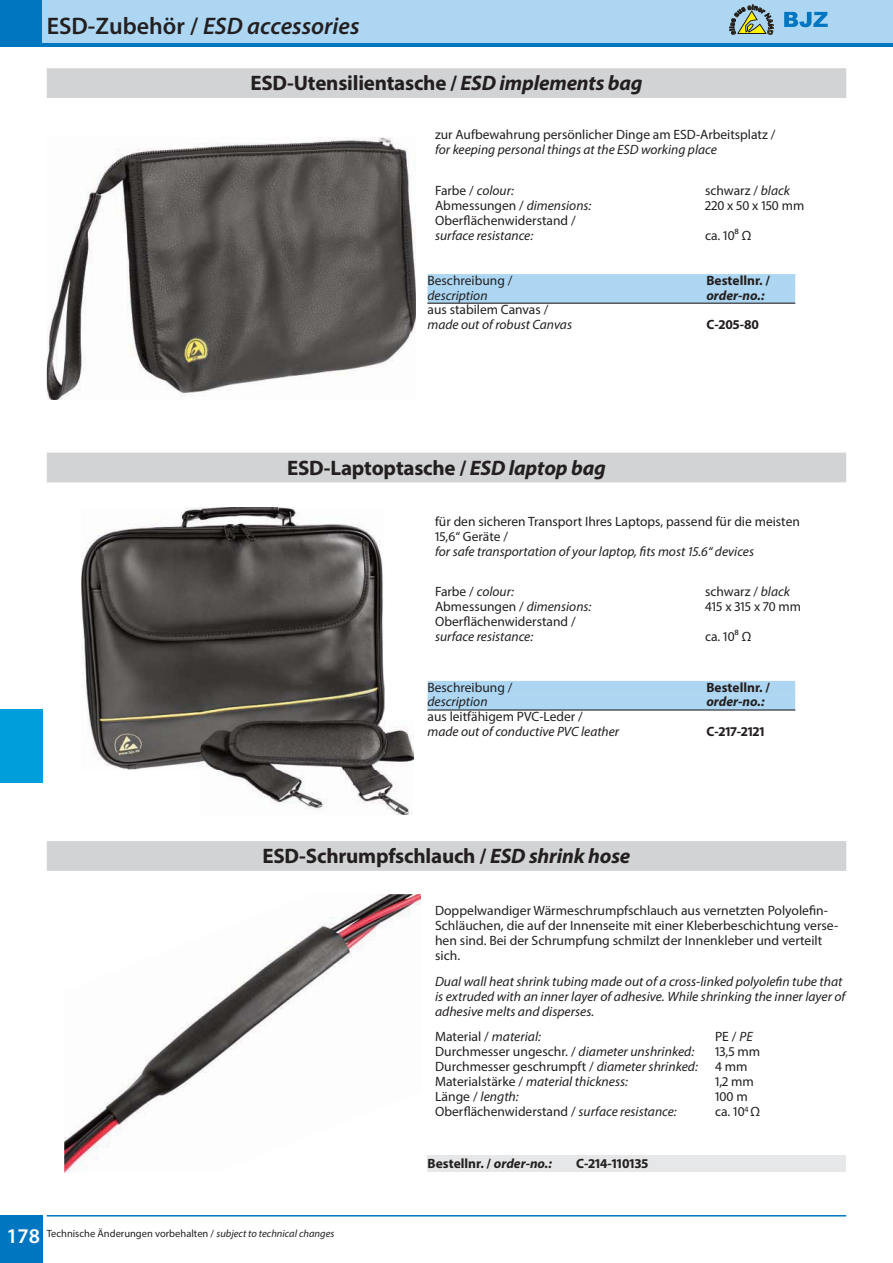
<style>
.page{position:relative;width:893px;height:1263px;background:#fff}
.page>*{position:absolute;margin:0;border:0;box-sizing:border-box;transform-origin:0 0}
.t1{font:italic 600 24px "Myriad Pro";color:#231f20}
.t2{font:700 21px "Myriad Pro";letter-spacing:-.01em;color:#231f20}
.t3{font:13.5px/15px "Myriad Pro";color:#231f20}
.t4{font:italic 13.5px/15px "Myriad Pro";color:#231f20}
.t5{font:700 13.5px "Myriad Pro";color:#231f20}
.t6{font:italic 700 13.5px "Myriad Pro";color:#231f20}
.t7{font:10.5px "Myriad Pro";color:#231f20}
.s1{font-style:normal}
.s2{font-style:italic}
.s3{font-weight:600;font-size:21px;color:#fff}
</style>
<div class="page">
<img style="left:64px;top:894px;width:357px;height:279px">
<img style="left:47px;top:137px;width:369px;height:263px">
<img style="left:81px;top:507px;width:303px;height:262px">
<img style="left:201px;top:721px;width:212px;height:93px">
<div style="left:0;top:0;width:892px;height:47px;background:#0076c0"></div>
<div style="left:42px;top:0;width:850px;height:43px;background:#acd6f2"></div>
<svg style="left:784px;top:12px;width:43px;height:15px"></svg>
<svg style="left:729px;top:5px;width:44px;height:29px"></svg>
<hr style="left:47px;top:1215px;width:799px;height:2px;background:#0076c0">
<div style="left:0;top:1215px;width:43px;height:48px;background:#0076c0"></div>
<div style="left:0;top:709px;width:43px;height:74px;background:#009edb"></div>
<div style="left:47px;top:841px;width:799px;height:30px;background:#d1d3d4"></div>
<div style="left:427px;top:1156px;width:419px;height:16px;background:#e6e7e8"></div>
<div style="left:47px;top:453px;width:799px;height:29px;background:#d1d3d4"></div>
<div style="left:47px;top:68px;width:799px;height:30px;background:#d1d3d4"></div>
<div style="left:427px;top:681px;width:368px;height:15px;background:#acd6f2"></div>
<div style="left:427px;top:696px;width:368px;height:15px;background:#acd6f2"></div>
<hr style="left:427px;top:709px;width:368px;height:2px;background:#231f20">
<div style="left:427px;top:274px;width:368px;height:15px;background:#acd6f2"></div>
<div style="left:427px;top:289px;width:368px;height:15px;background:#acd6f2"></div>
<hr style="left:427px;top:303px;width:368px;height:1px;background:#231f20">
<h1 class="t1" style="left:47px;top:17px;width:314px"><span class="s1">ESD-Zubehör /</span> ESD accessories</h1>
<h2 class="t2" style="left:250px;top:75px;width:393px">ESD-Utensilientasche / <span class="s2">ESD implements bag</span></h2>
<p class="t3" style="left:435px;top:128px;width:342px">zur Aufbewahrung persönlicher Dinge am ESD-Arbeitsplatz /</p>
<p class="t4" style="left:435px;top:143px;width:283px">for keeping personal things at the ESD working place</p>
<p class="t4" style="left:435px;top:183px;width:80px"><span class="s1">Farbe /</span> colour:</p>
<p class="t3" style="left:705px;top:183px;width:86px">schwarz / <span class="s2">black</span></p>
<p class="t3" style="left:435px;top:198px;width:158px">Abmessungen / <span class="s2">dimensions:</span></p>
<p class="t3" style="left:705px;top:198px;width:101px">220 x 50 x 150 mm</p>
<p class="t3" style="left:435px;top:213px;width:142px">Oberflächenwiderstand /</p>
<p class="t4" style="left:435px;top:228px;width:100px">surface resistance:</p>
<p class="t3" style="left:705px;top:228px;width:48px">ca. 108 Ω</p>
<p class="t3" style="left:427px;top:274px;width:86px">Beschreibung /</p>
<p class="t5" style="left:706px;top:275px;width:65px">Bestellnr. /</p>
<p class="t4" style="left:427px;top:288px;width:61px">description</p>
<p class="t6" style="left:706px;top:290px;width:60px">order-no.:</p>
<p class="t3" style="left:427px;top:303px;width:122px">aus stabilem Canvas /</p>
<p class="t4" style="left:427px;top:318px;width:146px">made out of robust Canvas</p>
<p class="t5" style="left:706px;top:320px;width:54px">C-205-80</p>
<h2 class="t2" style="left:287px;top:460px;width:320px">ESD-Laptoptasche / <span class="s2">ESD laptop bag</span></h2>
<p class="t3" style="left:435px;top:515px;width:366px">für den sicheren Transport Ihres Laptops, passend für die meisten<br>15,6“ Geräte /</p>
<p class="t4" style="left:435px;top:545px;width:320px">for safe transportation of your laptop, fits most 15.6“ devices</p>
<p class="t4" style="left:435px;top:585px;width:80px"><span class="s1">Farbe /</span> colour:</p>
<p class="t3" style="left:705px;top:585px;width:86px">schwarz / <span class="s2">black</span></p>
<p class="t3" style="left:435px;top:600px;width:158px">Abmessungen / <span class="s2">dimensions:</span></p>
<p class="t3" style="left:705px;top:600px;width:97px">415 x 315 x 70 mm</p>
<p class="t3" style="left:435px;top:615px;width:142px">Oberflächenwiderstand /</p>
<p class="t4" style="left:435px;top:630px;width:100px">surface resistance:</p>
<p class="t3" style="left:705px;top:630px;width:48px">ca. 108 Ω</p>
<p class="t3" style="left:427px;top:680px;width:86px">Beschreibung /</p>
<p class="t5" style="left:706px;top:682px;width:65px">Bestellnr. /</p>
<p class="t4" style="left:427px;top:695px;width:61px">description</p>
<p class="t6" style="left:706px;top:697px;width:60px">order-no.:</p>
<p class="t3" style="left:427px;top:710px;width:157px">aus leitfähigem PVC-Leder /</p>
<p class="t4" style="left:427px;top:725px;width:193px">made out of conductive PVC leather</p>
<p class="t5" style="left:706px;top:726px;width:60px">C-217-2121</p>
<h2 class="t2" style="left:262px;top:848px;width:369px">ESD-Schrumpfschlauch / <span class="s2">ESD shrink hose</span></h2>
<p class="t3" style="left:435px;top:904px;width:405px">Doppelwandiger Wärmeschrumpfschlauch aus vernetzten Polyolefin-Schläuchen, die auf der Innenseite mit einer Kleberbeschichtung verse&shy;hen sind. Bei der Schrumpfung schm ilzt der Innenkleber und verteilt sich.</p>
<p class="t4" style="left:435px;top:975px;width:412px">Dual wall heat shrink tubing made out of a cross-linked polyolefin tube that is extruded with an inner layer of adhesive. While shrinking the inner layer of adhesive melts and disperses.</p>
<p class="t3" style="left:435px;top:1030px;width:107px">Material / <span class="s2">material:</span></p>
<p class="t3" style="left:715px;top:1030px;width:39px">PE / <span class="s2">PE</span></p>
<p class="t3" style="left:435px;top:1045px;width:261px">Durchmesser ungeschr. / <span class="s2">diameter unshrinked:</span></p>
<p class="t3" style="left:715px;top:1045px;width:47px">13,5 mm</p>
<p class="t3" style="left:435px;top:1060px;width:264px">Durchmesser geschrumpft / <span class="s2">diameter shrinked:</span></p>
<p class="t3" style="left:715px;top:1060px;width:34px">4 mm</p>
<p class="t4" style="left:435px;top:1075px;width:194px"><span class="s1">Materialstärke /</span> material thickness:</p>
<p class="t3" style="left:715px;top:1075px;width:40px">1,2 mm</p>
<p class="t4" style="left:435px;top:1090px;width:85px"><span class="s1">Länge /</span> length:</p>
<p class="t3" style="left:715px;top:1090px;width:34px">100 m</p>
<p class="t3" style="left:435px;top:1105px;width:243px">Oberflächenwiderstand / <span class="s2">surface resistance:</span></p>
<p class="t3" style="left:715px;top:1105px;width:46px">ca. 10<sup>4</sup> Ω</p>
<p class="t7" style="left:6px;top:1229px;width:329px"><span class="s3">178</span> Technische Änderungen vorbehalten / <span class="s2">subject to technical changes</span></p>
<p class="t5" style="left:427px;top:1159px;width:126px">Bestellnr. / <span class="s2">order-no.:</span></p>
<p class="t5" style="left:576px;top:1159px;width:74px">C-214-110135</p>
</div>
